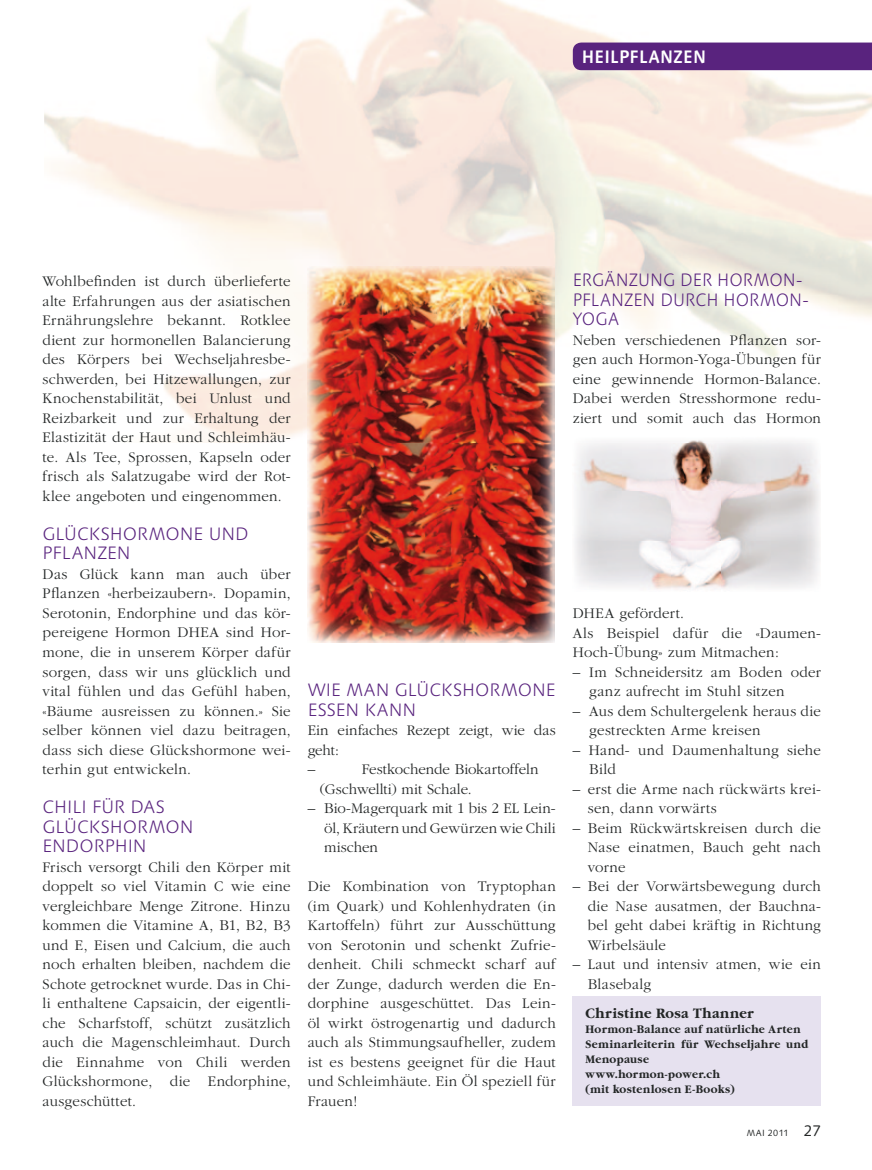
<style>
.page{position:relative;width:872px;height:1170px;background:#fff}
.page>*{position:absolute;margin:0;border:0;box-sizing:border-box;transform-origin:0 0}
.t1{font:300 18px/19.5px "Linotype Syntax";color:#59237e}
.t2{font:300 18px/19.5px "Linotype Syntax";color:#59237e;scale:.92 1}
.t3{font:700 18px "Linotype Syntax";letter-spacing:.01em;color:#fff;scale:.92 1}
.t4{font:300 15.3px/19.5px "Garamond";letter-spacing:.015em;color:#232626;text-align:justify}
.t5{font:300 15.3px/19.5px "Garamond";letter-spacing:-.005em;color:#232626}
.t6{font:700 15px "Garamond";letter-spacing:.03em;color:#232626;scale:.95 1}
.t7{font:700 12px/15px "Garamond";letter-spacing:.03em;color:#232626;scale:.95 1}
.t8{font:9px "Linotype Syntax";letter-spacing:.045em;color:#232626;scale:.96 1}
.s1{font-size:15.3px}
</style>
<div class="page">
<img style="left:164px;top:295px;width:144px;height:147px">
<img style="left:554px;top:295px;width:318px;height:147px">
<div style="left:573px;top:43px;width:299px;height:27px;background:#59237e"></div>
<img style="left:308px;top:267px;width:246px;height:375px">
<img style="left:573px;top:436px;width:248px;height:153px">
<div style="left:573px;top:995px;width:248px;height:110px;background:#e6e1ef"></div>
<p class="t3" style="left:582px;top:45px;width:137px">HEILPFLANZEN</p>
<p class="t4" style="left:43px;top:272px;width:250px">Wohlbefinden ist durch überlieferte alte Erfahrungen aus der asiatischen Ernährungslehre bekannt. Rotklee dient zur hormonellen Balancierung des Körpers bei Wechseljahresbe&shy;schwerden, bei Hitzewallungen, zur Knochenstabilität, bei Unlust und Reizbarkeit und zur Erhaltung der Elastizität der Haut und Schleimhäu&shy;te. Als Tee, Sprossen, Kapseln oder frisch als Salatzugabe wird der Rot&shy;klee angeboten und eingenommen.</p>
<p class="t1" style="left:43px;top:524px;width:208px">GLÜCKSHORMONE UND<br>PFLANZEN</p>
<p class="t4" style="left:43px;top:564px;width:250px">Das Glück kann man auch über Pflanzen «herbeizaubern». Dopamin, Serotonin, Endorphine und das kör&shy;pereigene Hormon DHEA sind Hor&shy;mone, die in unserem Körper dafür sorgen, dass wir uns glücklich und vital fühlen und das Gefühl haben, «Bäume ausreissen zu können.» Sie selber können viel dazu beitragen, dass sich diese Glückshormone wei&shy;terhin gut entwickeln.</p>
<p class="t1" style="left:43px;top:797px;width:153px">CHILI FÜR DAS<br>GLÜCKSHORMON<br>ENDORPHIN</p>
<p class="t4" style="left:43px;top:857px;width:250px">Frisch versorgt Chili den Körper mit doppelt so viel Vitamin C wie eine vergleichbare Menge Zitrone. Hinzu kommen die Vitamine A, B1, B2, B3 und E, Eisen und Calcium, die auch noch erhalten bleiben, nachdem die Schote getrocknet wurde. Das in Chi&shy;li enthaltene Capsaicin, der eigentli&shy;che Scharfstoff, schützt zusätzlich auch die Magenschleimhaut. Durch die Einnahme von Chili werden Glückshormone, die Endorphine, ausgeschüttet.</p>
<p class="t2" style="left:573px;top:270px;width:258px">ERGÄNZUNG DER HORMON-<br>PFLANZEN DURCH HORMON-<br>YOGA</p>
<p class="t4" style="left:573px;top:330px;width:250px">Neben verschiedenen Pflanzen sor&shy;gen auch Hormon-Yoga-Übungen für eine gewinnende Hormon-Balance.<br>Dabei werden Stresshormone redu&shy;ziert und somit auch das Hormon</p>
<p class="t1" style="left:308px;top:680px;width:249px">WIE MAN GLÜCKSHORMONE<br>ESSEN KANN</p>
<p class="t5" style="left:308px;top:720px;width:250px">Ein einfaches Rezept zeigt, wie das geht:<br>–</p>
<p class="t4" style="left:320px;top:759px;width:220px;text-indent:42px">Festkochende Biokartoffeln (Gschwellti) mit Schale.</p>
<p class="t4" style="left:324px;top:798px;width:233px;text-indent:-16px">– Bio-Magerquark mit 1 bis 2 EL Lein&shy;öl, Kräutern und Gewürzen wie Chili mischen</p>
<p class="t4" style="left:308px;top:876px;width:250px">Die Kombination von Tryptophan (im Quark) und Kohlenhydraten (in Kartoffeln) führt zur Ausschüttung von Serotonin und schenkt Zufrie&shy;denheit. Chili schmeckt scharf auf der Zunge, dadurch werden die En&shy;dorphine ausgeschüttet. Das Lein&shy;öl wirkt östrogenartig und dadurch auch als Stimmungsaufheller, zudem ist es bestens geeignet für die Haut und Schleimhäute. Ein Öl speziell für Frauen!</p>
<p class="t4" style="left:573px;top:603px;width:250px;text-align:left">DHEA gefördert.<br>Als Beispiel dafür die «Daumen-<br>Hoch-Übung» zum Mitmachen:</p>
<p class="t4" style="left:589px;top:662px;width:233px;text-indent:-16px">– Im Schneidersitz am Boden oder ganz aufrecht im Stuhl sitzen</p>
<p class="t4" style="left:589px;top:701px;width:233px;text-indent:-16px">– Aus dem Schultergelenk heraus die gestreckten Arme kreisen</p>
<p class="t4" style="left:589px;top:740px;width:233px;text-indent:-16px">– Hand- und Daumenhaltung siehe<br>Bild</p>
<p class="t4" style="left:588px;top:779px;width:235px;text-indent:-15px">– erst die Arme nach rückwärts krei&shy;sen, dann vorwärts</p>
<p class="t4" style="left:588px;top:818px;width:235px;text-indent:-15px">– Beim Rückwärtskreisen durch die Nase einatmen, Bauch geht nach vorne</p>
<p class="t4" style="left:588px;top:876px;width:235px;text-indent:-15px">– Bei der Vorwärtsbewegung durch die Nase ausatmen, der Bauchna&shy;bel geht dabei kräftig in Richtung Wirbelsäule</p>
<p class="t4" style="left:588px;top:954px;width:235px;text-indent:-15px">– Laut und intensiv atmen, wie ein<br>Blasebalg</p>
<p class="t6" style="left:585px;top:1004px;width:178px">Christine Rosa Thanner</p>
<p class="t7" style="left:585px;top:1021px;width:236px">Hormon-Balance auf natürliche Arten<br>Seminarleiterin für Wechseljahre und<br>Menopause<br>www.hormon-power.ch<br>(mit kostenlosen E-Books)</p>
<p class="t8" style="left:746px;top:1127px;width:79px">MAI 2011 <span class="s1">27</span></p>
</div>
